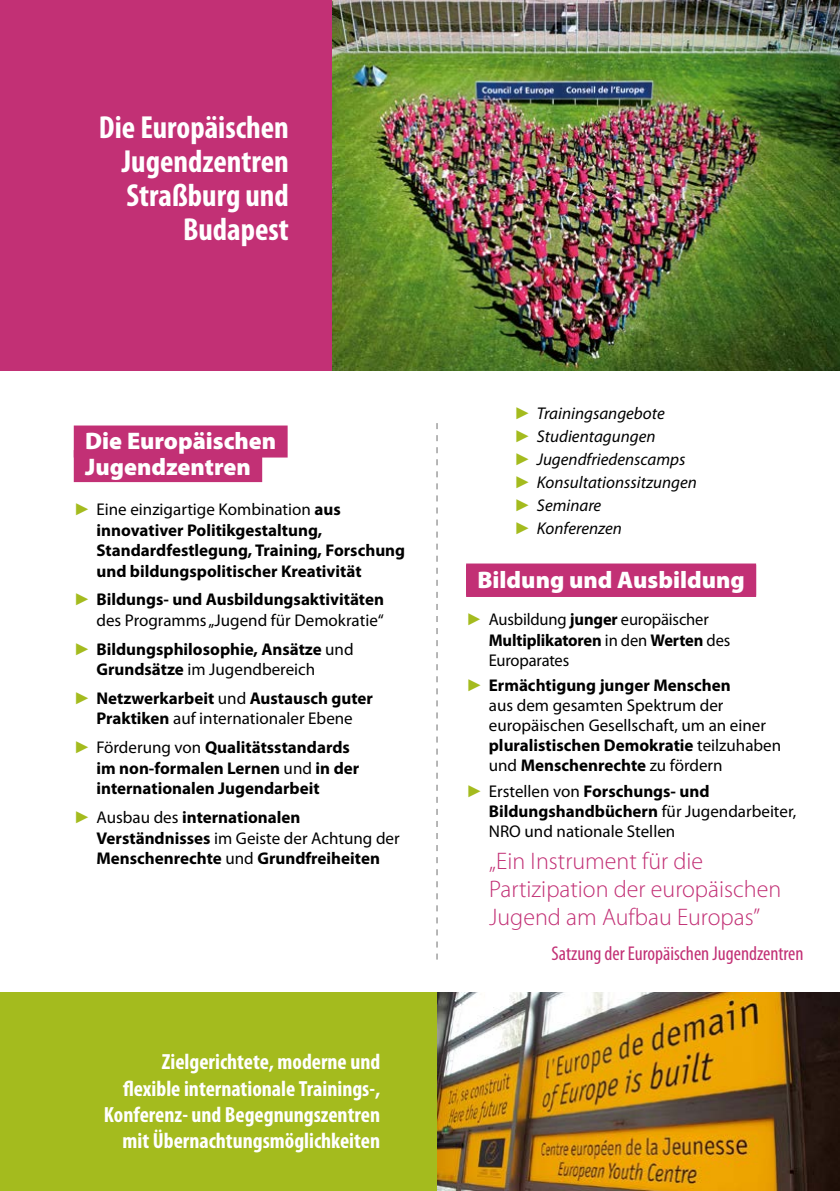
<style>
.page{position:relative;width:840px;height:1191px;background:#fff}
.page>*{position:absolute;margin:0;border:0;box-sizing:border-box;transform-origin:0 0}
.Texte{font:700 condensed 32px/34px "Myriad Pro";color:#fff;text-align:right}
.Texte-2{font:300 24px/28px "Myriad Pro";color:#c23075}
.Titre_grisé{font:900 24px/26px "Myriad Pro";color:#fff}
.Texte-3{font:700 condensed 22px/26px "Myriad Pro";color:#fff;text-align:right}
.Texte-4{font:condensed 20px "Myriad Pro";color:#c23075}
.t1{font:700 17px/20.4px "Myriad Pro";color:#000}
.t2{font:17px/20px "Myriad Pro";color:#000}
.t3{font:italic 17px "Myriad Pro";color:#000}
.s1{font-family:"Arial";font-weight:400;color:#a4bb1e}
.s2{font-weight:400}
.s3{font-family:"Arial";font-style:normal;color:#a4bb1e}
.s4{font-family:"Arial";color:#a4bb1e}
.s5{font-weight:700}
</style>
<div class="page">
<div style="left:0;top:992px;width:437px;height:199px;background:#a4bb1e"></div>
<div style="left:74px;top:425px;width:213px;height:32px;background:#c23075"></div>
<div style="left:74px;top:450px;width:188px;height:32px;background:#c23075"></div>
<div style="left:466px;top:565px;width:289px;height:32px;background:#c23075"></div>
<div style="left:466px;top:563px;width:289px;height:32px;background:#c23075"></div>
<div style="left:0;top:0;width:334px;height:371px;background:#c23075"></div>
<img style="left:332px;top:0;width:507px;height:371px">
<img style="left:437px;top:992px;width:402px;height:199px">
<svg style="left:436px;top:423px;width:1px;height:536px"></svg>
<p class="Texte" style="left:99px;top:110px;width:191px">Die Europäischen<br>Jugendzentren<br>Straßburg und<br>Budapest</p>
<p class="Titre_grisé" style="left:85px;top:427px;width:192px">Die Europäischen<br>Jugendzentren</p>
<p class="t1" style="left:96px;top:499px;width:310px;text-indent:-23px"><span class="s1">►</span> <span class="s2">Eine einzigartige Kombination</span> aus innovativer Politikgestaltung, Standardfestlegung, Training, Forschung und bildungspolitischer Kreativität</p>
<p class="t1" style="left:74px;top:589px;width:311px;text-align:right"><span class="s1">►</span> Bildungs- und Ausbildungsaktivitäten <span class="s2">des Programms „Jugend für Demokratie“</span></p>
<p class="t1" style="left:96px;top:638px;width:258px;text-indent:-23px"><span class="s1">►</span> Bildungsphilosophie, Ansätze <span class="s2">und<br></span>Grundsätze <span class="s2">im Jugendbereich</span></p>
<p class="t1" style="left:74px;top:687px;width:300px;text-align:center"><span class="s1">►</span> Netzwerkarbeit <span class="s2">und</span> Austausch guter<br>Praktiken <span class="s2">auf internationaler Ebene</span></p>
<p class="t1" style="left:96px;top:737px;width:264px;text-indent:-23px"><span class="s1">►</span> <span class="s2">Förderung von</span> Qualitätsstandards im non-formalen Lernen <span class="s2">und</span> in der internationalen Jugendarbeit</p>
<p class="t1" style="left:96px;top:806px;width:304px;text-indent:-23px"><span class="s1">►</span> <span class="s2">Ausbau des</span> internationalen<br>Verständnisses <span class="s2">im Geiste der Achtung der<br></span>Menschenrechte <span class="s2">und</span> Grundfreiheiten</p>
<p class="Texte-3" style="left:104px;top:1048px;width:278px">Zielgerichtete, moderne und flexible internationale Trainings-, Konferenz- und Begegnungszentren mit Übernachtungsmöglichkeiten</p>
<p class="t3" style="left:514px;top:403px;width:152px"><span class="s3">►</span> Trainingsangebote</p>
<p class="t3" style="left:514px;top:426px;width:143px"><span class="s3">►</span> Studientagungen</p>
<p class="t3" style="left:514px;top:449px;width:173px"><span class="s3">►</span> Jugendfriedenscamps</p>
<p class="t3" style="left:514px;top:472px;width:184px"><span class="s3">►</span> Konsultationssitzungen</p>
<p class="t3" style="left:514px;top:494px;width:89px"><span class="s3">►</span> Seminare</p>
<p class="t3" style="left:514px;top:517px;width:109px"><span class="s3">►</span> Konferenzen</p>
<p class="Titre_grisé" style="left:477px;top:566px;width:269px">Bildung und Ausbildung</p>
<p class="t2" style="left:488px;top:609px;width:243px;text-indent:-23px"><span class="s4">►</span> Ausbildung <span class="s5">junger</span> europäischer<br><span class="s5">Multiplikatoren</span> in den <span class="s5">Werten</span> des<br>Europarates</p>
<p class="t2" style="left:488px;top:675px;width:294px;text-indent:-23px"><span class="s4">►</span> <span class="s5">Ermächtigung junger Menschen<br></span>aus dem gesamten Spektrum der europäischen Gesellschaft, um an einer <span class="s5">pluralistischen Demokratie</span> teilzuhaben und <span class="s5">Menschenrechte</span> zu fördern</p>
<p class="t2" style="left:488px;top:781px;width:309px;text-indent:-23px"><span class="s4">►</span> Erstellen von <span class="s5">Forschungs- und<br>Bildungshandbüchern</span> für Jugendarbeiter,<br>NRO und nationale Stellen</p>
<p class="Texte-2" style="left:489px;top:846px;width:293px">„Ein Instrument für die<br>Partizipation der europäischen<br>Jugend am Aufbau Europas”</p>
<p class="Texte-4" style="left:551px;top:941px;width:253px">Satzung der Europäischen Jugendzentren</p>
</div>
